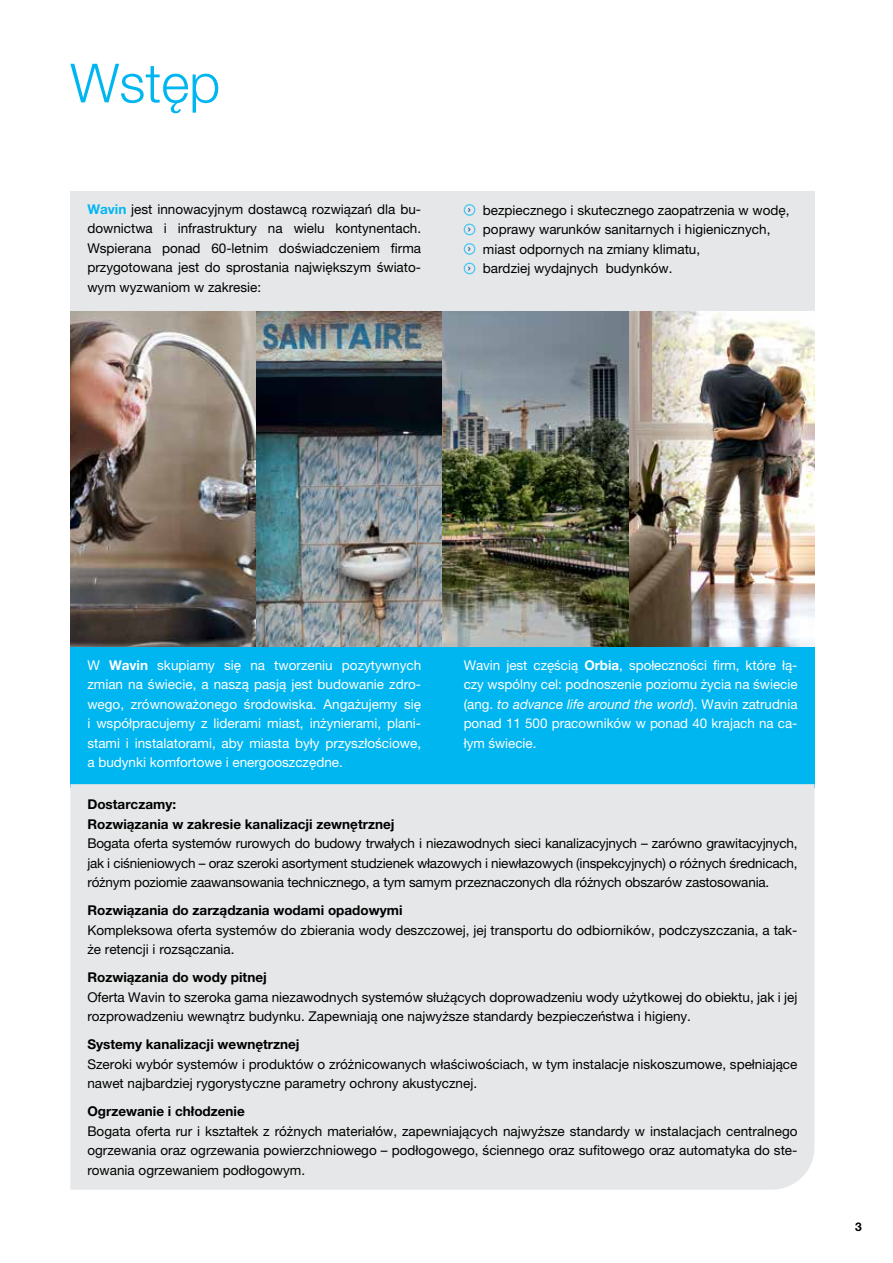
<style>
.page{position:relative;width:893px;height:1263px;background:#fff}
.page>*{position:absolute;margin:0;border:0;box-sizing:border-box;transform-origin:0 0}
.t1{font:300 54px "Helvetica Neue LT Pro";color:#00b6f1}
.t2{font:13.5px/19.5px "Helvetica Neue LT Pro";color:#000}
.t3{font:13.5px/19.5px "Helvetica Neue LT Pro";color:#fff;text-align:justify}
.t4{font:700 13.5px/19.5px "Helvetica Neue LT Pro";color:#000}
.t5{font:700 12px "Helvetica Neue LT Pro";color:#000}
.s1{font-weight:700;color:#00b6f1}
.s2{font-weight:700}
.s3{font-style:italic}
</style>
<div class="page">
<div style="left:70px;top:191px;width:744px;height:126px;background:#e6e7e8"></div>
<div style="left:70px;top:640px;width:744px;height:147px;background:#00b6f1"></div>
<div style="left:70px;top:784px;width:744px;height:405px;background:#e6e7e8"></div>
<div style="left:464px;top:204px;width:11px;height:12px;border:1px solid #47c8f5;border-radius:50%"></div>
<div style="left:464px;top:224px;width:11px;height:11px;border:1px solid #47c8f5;border-radius:50%"></div>
<svg style="left:468px;top:227px;width:3px;height:5px"></svg>
<div style="left:464px;top:243px;width:11px;height:12px;border:1px solid #47c8f5;border-radius:50%"></div>
<div style="left:464px;top:263px;width:11px;height:11px;border:1px solid #47c8f5;border-radius:50%"></div>
<svg style="left:468px;top:266px;width:3px;height:5px"></svg>
<img style="left:70px;top:311px;width:744px;height:335px">
<h1 class="t1" style="left:70px;top:50px;width:151px">Wstęp</h1>
<p class="t2" style="left:87px;top:199px;width:335px;text-align:justify"><span class="s1">Wavin</span> jest innowacyjnym dostawcą rozwiązań dla bu&shy;downictwa i infrastruktury na wielu kontynentach.<br>Wspierana ponad 60-letnim doświadczeniem firma przygotowana jest do sprostania największym świato&shy;wym wyzwaniom w zakresie:</p>
<p class="t2" style="left:483px;top:200px;width:308px">bezpiecznego i skutecznego zaopatrzenia w wodę, poprawy warunków sanitarnych i higienicznych, miast odpornych na zmiany klimatu,<br>bardziej wydajnych budynków.</p>
<p class="t3" style="left:87px;top:655px;width:335px">W <span class="s2">Wavin</span> skupiamy się na tworzeniu pozytywnych zmian na świecie, a naszą pasją jest budowanie zdro&shy;wego, zrównoważonego środowiska. Angażujemy się i współpracujemy z liderami miast, inżynierami, plani&shy;stami i instalatorami, aby miasta były przyszłościowe, a budynki komfortowe i energooszczędne.</p>
<p class="t3" style="left:464px;top:655px;width:335px">Wavin jest częścią <span class="s2">Orbia</span>, społeczności firm, które łą&shy;czy wspólny cel: podnoszenie poziomu życia na świecie (ang. <span class="s3">to advance life around the world</span>). Wavin zatrudnia ponad 11 500 pracowników w ponad 40 krajach na ca&shy;łym świecie.</p>
<p class="t4" style="left:87px;top:794px;width:309px">Dostarczamy:<br>Rozwiązania w zakresie kanalizacji zewnętrznej</p>
<p class="t2" style="left:87px;top:833px;width:712px;text-align:justify">Bogata oferta systemów rurowych do budowy trwałych i niezawodnych sieci kanalizacyjnych – zarówno grawitacyjnych, jak i ciśnieniowych – oraz szeroki asortyment studzienek włazowych i niewłazowych (inspekcyjnych) o różnych średnicach, różnym poziomie zaawansowania technicznego, a tym samym przeznaczonych dla różnych obszarów zastosowania.</p>
<p class="t4" style="left:87px;top:900px;width:317px">Rozwiązania do zarządzania wodami opadowymi</p>
<p class="t2" style="left:87px;top:920px;width:712px">Kompleksowa oferta systemów do zbierania wody deszczowej, jej transportu do odbiorników, podczyszczania, a tak&shy;że retencji i rozsączania.</p>
<p class="t4" style="left:87px;top:967px;width:181px">Rozwiązania do wody pitnej</p>
<p class="t2" style="left:87px;top:987px;width:712px">Oferta Wavin to szeroka gama niezawodnych systemów służących doprowadzeniu wody użytkowej do obiektu, jak i jej rozprowadzeniu wewnątrz budynku. Zapewniają one najwyższe standardy bezpieczeństwa i higieny.</p>
<p class="t4" style="left:87px;top:1034px;width:214px">Systemy kanalizacji wewnętrznej</p>
<p class="t2" style="left:87px;top:1054px;width:712px">Szeroki wybór systemów i produktów o zróżnicowanych właściwościach, w tym instalacje niskoszumowe, spełniające nawet najbardziej rygorystyczne parametry ochrony akustycznej.</p>
<p class="t4" style="left:87px;top:1101px;width:159px">Ogrzewanie i chłodzenie</p>
<p class="t2" style="left:87px;top:1121px;width:712px;text-align:justify">Bogata oferta rur i kształtek z różnych materiałów, zapewniających najwyższe standardy w instalacjach centralnego ogrzewania oraz ogrzewania powierzchniowego – podłogowego, ściennego oraz sufitowego oraz automatyka do ste&shy;rowania ogrzewaniem podłogowym.</p>
<p class="t5" style="left:855px;top:1219px;width:8px">3</p>
</div>
